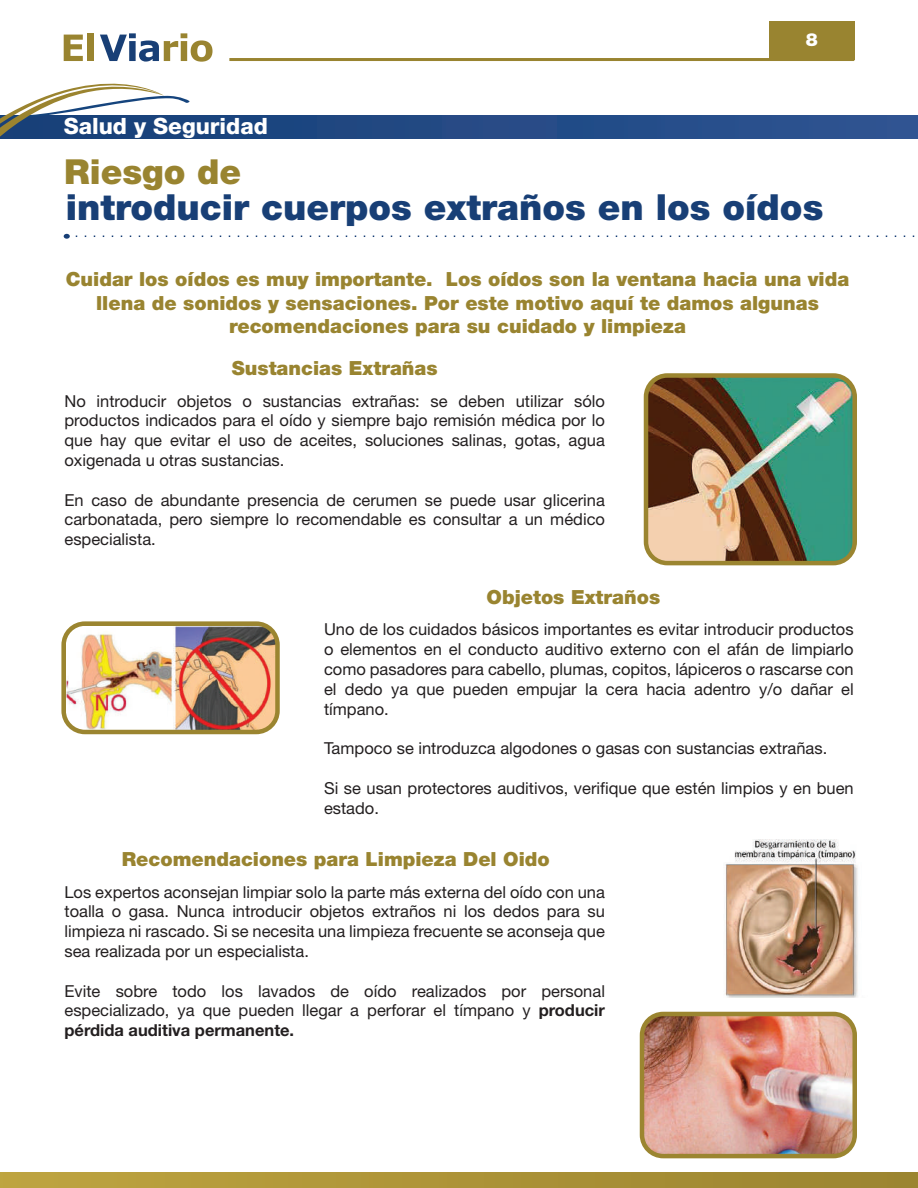
<style>
.page{position:relative;width:918px;height:1188px;background:#fff}
.page>*{position:absolute;margin:0;border:0;box-sizing:border-box;transform-origin:0 0}
.t1{font:900 36px "Helvetica Neue";color:#183f76}
.t2{font:900 34.5px "Helvetica Neue";color:#998430}
.t3{font:800 22.5px "Helvetica Neue";color:#fff}
.t4{font:900 19.5px/23.4px "Helvetica Neue";color:#998430;text-align:center}
.t5{font:900 18px "Helvetica Neue";color:#fff}
.t6{font:16.5px/19.8px "Helvetica Neue";color:#231f20;text-align:justify}
.s1{font-weight:700}
</style>
<div class="page">
<img style="left:649px;top:378px;width:203px;height:182px">
<div style="left:644px;top:373px;width:213px;height:192px;border:4px solid #9b8530;border-radius:21px"></div>
<img style="left:725px;top:839px;width:133px;height:159px">
<svg style="left:0;top:1173px;width:918px;height:15px;background:#ac9337"></svg>
<svg style="left:64px;top:234px;width:851px;height:5px"></svg>
<div style="left:0;top:115px;width:918px;height:23px;background:#264b87"></div>
<img style="left:66px;top:626px;width:209px;height:103px">
<div style="left:61px;top:621px;width:219px;height:113px;border:4px solid #9b8530;border-radius:21px"></div>
<img style="left:645px;top:1017px;width:207px;height:136px">
<div style="left:640px;top:1012px;width:217px;height:146px;border:4px solid #9b8530;border-radius:21px"></div>
<svg style="left:0;top:83px;width:190px;height:56px"></svg>
<div style="left:769px;top:21px;width:85px;height:38px;background:#998430"></div>
<svg style="left:64px;top:35px;width:19px;height:26px"></svg>
<div style="left:87px;top:33px;width:7px;height:28px;background:#998430"></div>
<svg style="left:100px;top:33px;width:113px;height:29px"></svg>
<hr style="left:229px;top:58px;width:625px;height:3px;background:#998430">
<h3 class="t3" style="left:64px;top:113px;width:206px">Salud y Seguridad</h3>
<h2 class="t2" style="left:64px;top:151px;width:179px">Riesgo de</h2>
<p class="t5" style="left:806px;top:29px;width:14px">8</p>
<h1 class="t1" style="left:66px;top:186px;width:759px">introducir cuerpos extraños en los oídos</h1>
<p class="t4" style="left:66px;top:268px;width:785px">Cuidar los oídos es muy importante. Los oídos son la ventana hacia una vida llena de sonidos y sensaciones. Por este motivo aquí te damos algunas recomendaciones para su cuidado y limpieza</p>
<p class="t4" style="left:232px;top:357px;width:207px">Sustancias Extrañas</p>
<p class="t6" style="left:64px;top:391px;width:542px">No introducir objetos o sustancias extrañas: se deben utilizar sólo productos indicados para el oído y siempre bajo remisión médica por lo que hay que evitar el uso de aceites, soluciones salinas, gotas, agua oxigenada u otras sustancias.</p>
<p class="t6" style="left:64px;top:490px;width:542px">En caso de abundante presencia de cerumen se puede usar glicerina carbonatada, pero siempre lo recomendable es consultar a un médico especialista.</p>
<p class="t4" style="left:487px;top:585px;width:175px">Objetos Extraños</p>
<p class="t6" style="left:324px;top:619px;width:531px">Uno de los cuidados básicos importantes es evitar introducir productos o elementos en el conducto auditivo externo con el afán de limpiarlo como pasadores para cabello, plumas, copitos, lápiceros o rascarse con el dedo ya que pueden empujar la cera hacia adentro y/o dañar el tímpano.</p>
<p class="t6" style="left:324px;top:738px;width:505px">Tampoco se introduzca algodones o gasas con sustancias extrañas.</p>
<p class="t6" style="left:324px;top:778px;width:531px">Si se usan protectores auditivos, verifique que estén limpios y en buen estado.</p>
<p class="t4" style="left:122px;top:848px;width:430px">Recomendaciones para Limpieza Del Oido</p>
<p class="t6" style="left:64px;top:882px;width:542px">Los expertos aconsejan limpiar solo la parte más externa del oído con una toalla o gasa. Nunca introducir objetos extraños ni los dedos para su limpieza ni rascado. Si se necesita una limpieza frecuente se aconseja que sea realizada por un especialista.</p>
<p class="t6" style="left:64px;top:981px;width:542px">Evite sobre todo los lavados de oído realizados por personal especializado, ya que pueden llegar a perforar el tímpano y <span class="s1">producir pérdida auditiva permanente.</span></p>
</div>
